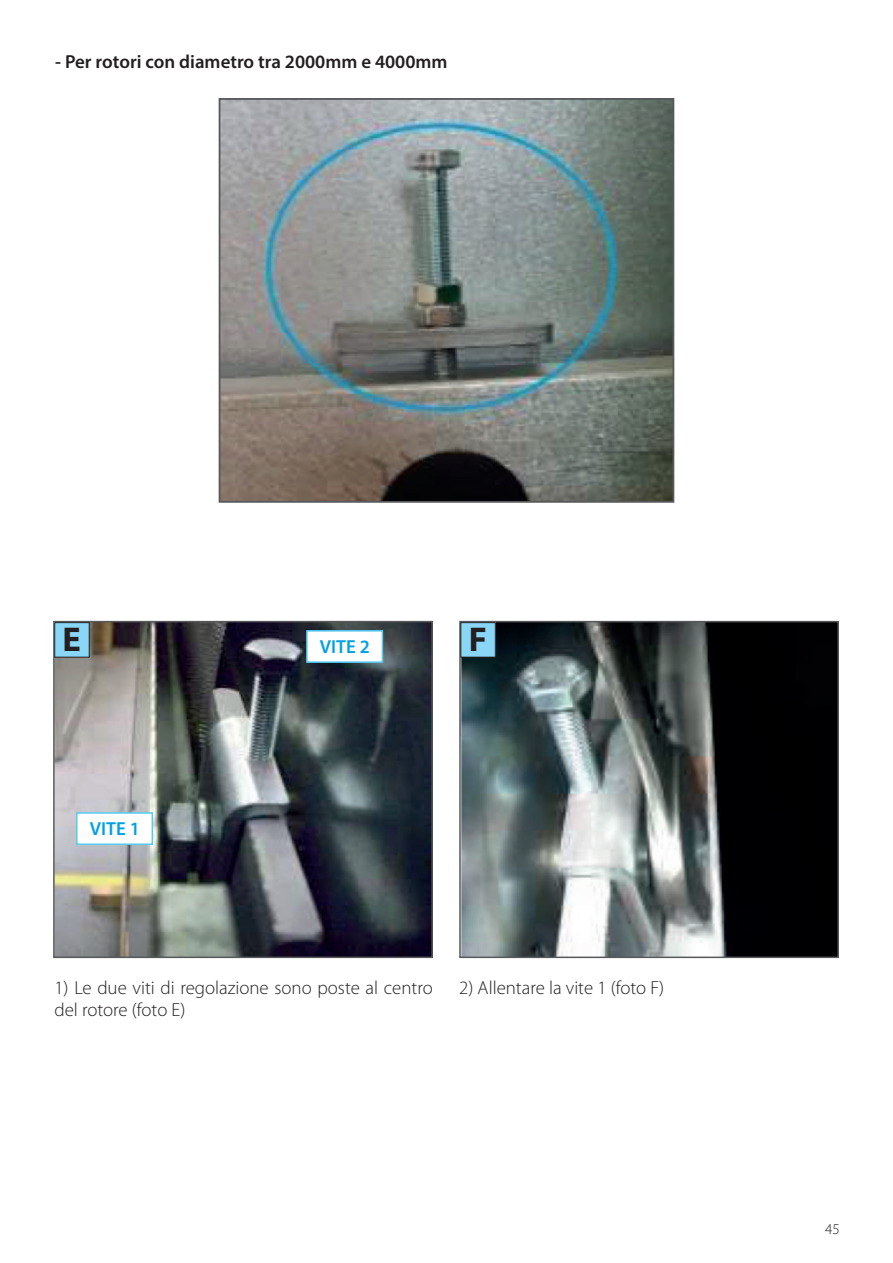
<style>
.page{position:relative;width:893px;height:1263px;background:#fff}
.page>*{position:absolute;margin:0;border:0;box-sizing:border-box;transform-origin:0 0}
.t1{font:700 34.5px "Myriad Pro";color:#231f20}
.t2{font:300 18.9px/22.6px "Myriad Pro";color:#231f20}
.t3{font:600 18.9px "Myriad Pro";color:#231f20}
.t4{font:600 18.9px "Myriad Pro";color:#00a1e3}
.t5{font:300 15px "Myriad Pro";color:#231f20}
</style>
<div class="page">
<img style="left:56px;top:624px;width:374px;height:331px">
<div style="left:53px;top:621px;width:380px;height:337px;border:2px solid #57585a"></div>
<img style="left:222px;top:101px;width:449px;height:399px">
<div style="left:219px;top:98px;width:455px;height:405px;border:2px solid #57585a"></div>
<img style="left:462px;top:624px;width:374px;height:331px">
<div style="left:459px;top:621px;width:380px;height:337px;border:2px solid #57585a"></div>
<div style="left:55px;top:623px;width:34px;height:34px;background:#89d6f7"></div>
<div style="left:54px;top:622px;width:36px;height:35px;border:1px solid #231f20"></div>
<div style="left:461px;top:623px;width:34px;height:34px;background:#89d6f7"></div>
<div style="left:460px;top:622px;width:36px;height:35px;border:1px solid #231f20"></div>
<div style="left:306px;top:630px;width:77px;height:33px;background:#fff;border:2px solid #56cbf5"></div>
<div style="left:76px;top:812px;width:77px;height:33px;background:#fff;border:2px solid #56cbf5"></div>
<p class="t3" style="left:55px;top:49px;width:394px">- Per rotori con diametro tra 2000mm e 4000mm</p>
<h1 class="t1" style="left:62px;top:617px;width:20px">E</h1>
<h1 class="t1" style="left:469px;top:617px;width:20px">F</h1>
<p class="t4" style="left:320px;top:634px;width:52px">VITE 2</p>
<p class="t4" style="left:90px;top:816px;width:52px">VITE 1</p>
<p class="t2" style="left:54px;top:976px;width:380px">1) Le due viti di regolazione sono poste al centro del rotore (foto E)</p>
<p class="t2" style="left:459px;top:976px;width:206px">2) Allentare la vite 1 (foto F)</p>
<p class="t5" style="left:825px;top:1221px;width:16px">45</p>
</div>
